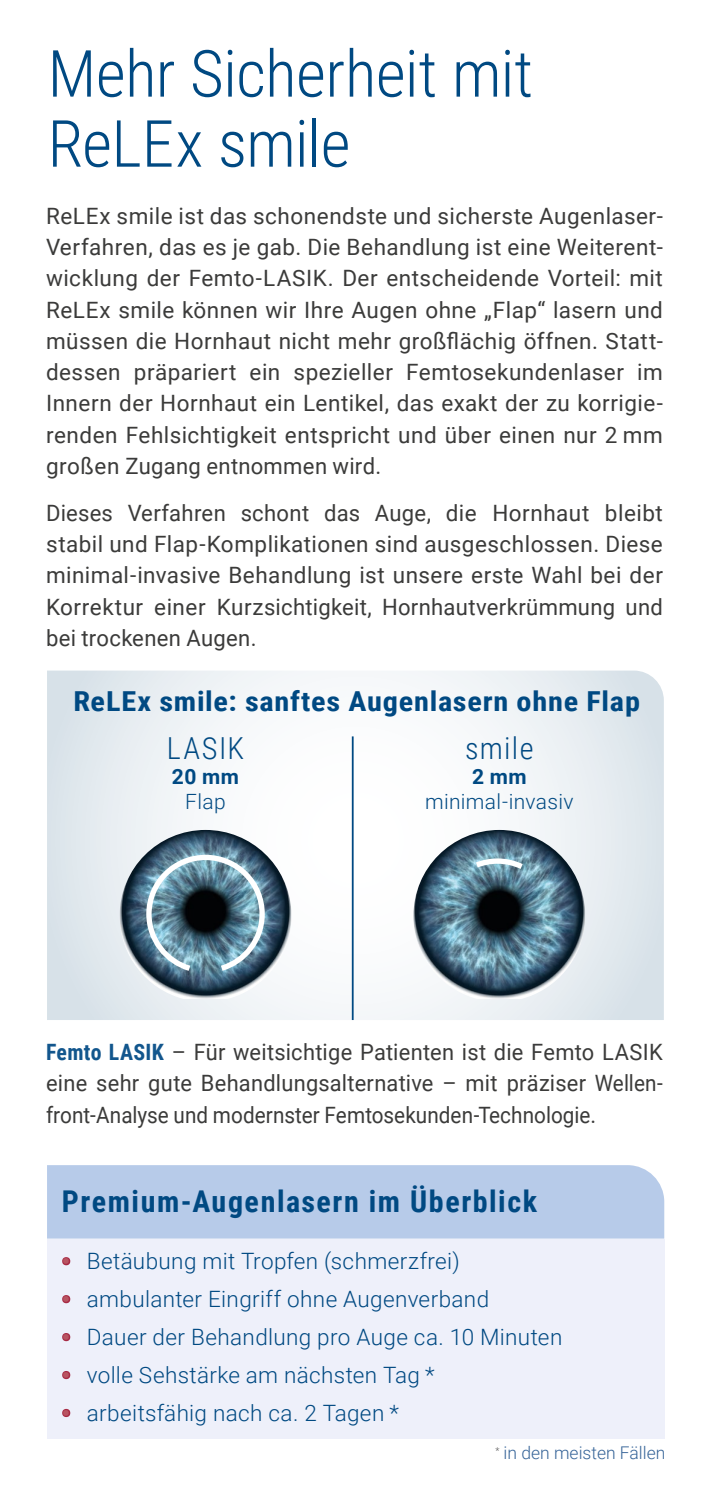
<style>
.page{position:relative;width:709px;height:1489px;background:#fff}
.page>*{position:absolute;margin:0;border:0;box-sizing:border-box;transform-origin:0 0}
.t1{font:300 65px/70px "Roboto Condensed";letter-spacing:-.01em;color:#004982}
.t2{font:300 30.25px "Roboto Condensed";letter-spacing:.045em;color:#004982}
.t3{font:700 30px "Roboto Condensed";letter-spacing:.05em;color:#004982}
.t4{font:700 27.5px "Roboto Condensed";letter-spacing:.025em;color:#004982;scale:1.1 1}
.t5{font:22.5px/31.2px "Roboto";letter-spacing:.01em;color:#3b3b3a;text-align:justify}
.t6{font:300 22.5px "Roboto";letter-spacing:.015em;color:#004982}
.t7{font:300 21px "Roboto";letter-spacing:.015em;color:#004982}
.t8{font:700 21px "Roboto";color:#004982}
.t9{font:300 17.5px "Roboto";color:#366498}
.s1{font-family:"Roboto Condensed";font-weight:700;color:#12568d}
.s2{font-weight:900;color:#a72a44}
</style>
<div class="page">
<div style="left:47px;top:1165px;width:617px;height:73px;background:#b7cbe9"></div>
<div style="left:47px;top:1238px;width:617px;height:200px;background:#eef0fa"></div>
<svg style="left:47px;top:670px;width:617px;height:349px"></svg>
<img style="left:120px;top:829px;width:171px;height:169px">
<svg style="left:144px;top:852px;width:123px;height:122px;background:#638190"></svg>
<img style="left:413px;top:829px;width:172px;height:169px">
<svg style="left:470px;top:855px;width:58px;height:18px"></svg>
<hr style="left:352px;top:736px;width:1px;height:283px;background:#004982">
<h1 class="t1" style="left:48px;top:36px;width:487px">Mehr Sicherheit mit<br>ReLEx smile</h1>
<p class="t5" style="left:46px;top:199px;width:618px">ReLEx smile ist das schonendste und sicherste Augenlaser-Verfahren, das es je gab. Die Behandlung ist eine Weiterent&shy;wicklung der Femto-LASIK. Der entscheidende Vorteil: mit ReLEx smile können wir Ihre Augen ohne „Flap“ lasern und müssen die Hornhaut nicht mehr großflächig öffnen. Statt&shy;dessen präpariert ein spezieller Femtosekundenlaser im Innern der Hornhaut ein Lentikel, das exakt der zu korrigie&shy;renden Fehlsichtigkeit entspricht und über einen nur 2 mm großen Zugang entnommen wird.</p>
<p class="t5" style="left:46px;top:496px;width:618px">Dieses Verfahren schont das Auge, die Hornhaut bleibt stabil und Flap-Komplikationen sind ausgeschlossen. Diese minimal-invasive Behandlung ist unsere erste Wahl bei der Korrektur einer Kurzsichtigkeit, Hornhautverkrümmung und bei trockenen Augen.</p>
<p class="t4" style="left:73px;top:682px;width:516px">ReLEx smile: sanftes Augenlasern ohne Flap</p>
<h2 class="t2" style="left:167px;top:726px;width:79px">LASIK</h2>
<p class="t8" style="left:172px;top:761px;width:69px">20 mm</p>
<p class="t7" style="left:185px;top:786px;width:42px">Flap</p>
<h2 class="t2" style="left:465px;top:726px;width:70px">smile</h2>
<p class="t8" style="left:472px;top:761px;width:56px">2 mm</p>
<p class="t7" style="left:425px;top:786px;width:150px">minimal-invasiv</p>
<p class="t5" style="left:46px;top:1035px;width:618px"><span class="s1">Femto LASIK</span> – Für weitsichtige Patienten ist die Femto LASIK eine sehr gute Behandlungsalternative – mit präziser Wellen&shy;front-Analyse und modernster Femtosekunden-Technologie.</p>
<h3 class="t3" style="left:62px;top:1180px;width:476px">Premium-Augenlasern im Überblick</h3>
<p class="t6" style="left:62px;top:1245px;width:399px"><span class="s2">•</span> Betäubung mit Tropfen (schmerzfrei)</p>
<p class="t6" style="left:62px;top:1283px;width:429px"><span class="s2">•</span> ambulanter Eingriff ohne Augenverband</p>
<p class="t6" style="left:62px;top:1321px;width:502px"><span class="s2">•</span> Dauer der Behandlung pro Auge ca. 10 Minuten</p>
<p class="t6" style="left:62px;top:1359px;width:374px"><span class="s2">•</span> volle Sehstärke am nächsten Tag *</p>
<p class="t6" style="left:62px;top:1397px;width:338px"><span class="s2">•</span> arbeitsfähig nach ca. 2 Tagen *</p>
<p class="t9" style="left:495px;top:1440px;width:171px"><sup>*</sup> in den meisten Fällen</p>
</div>
